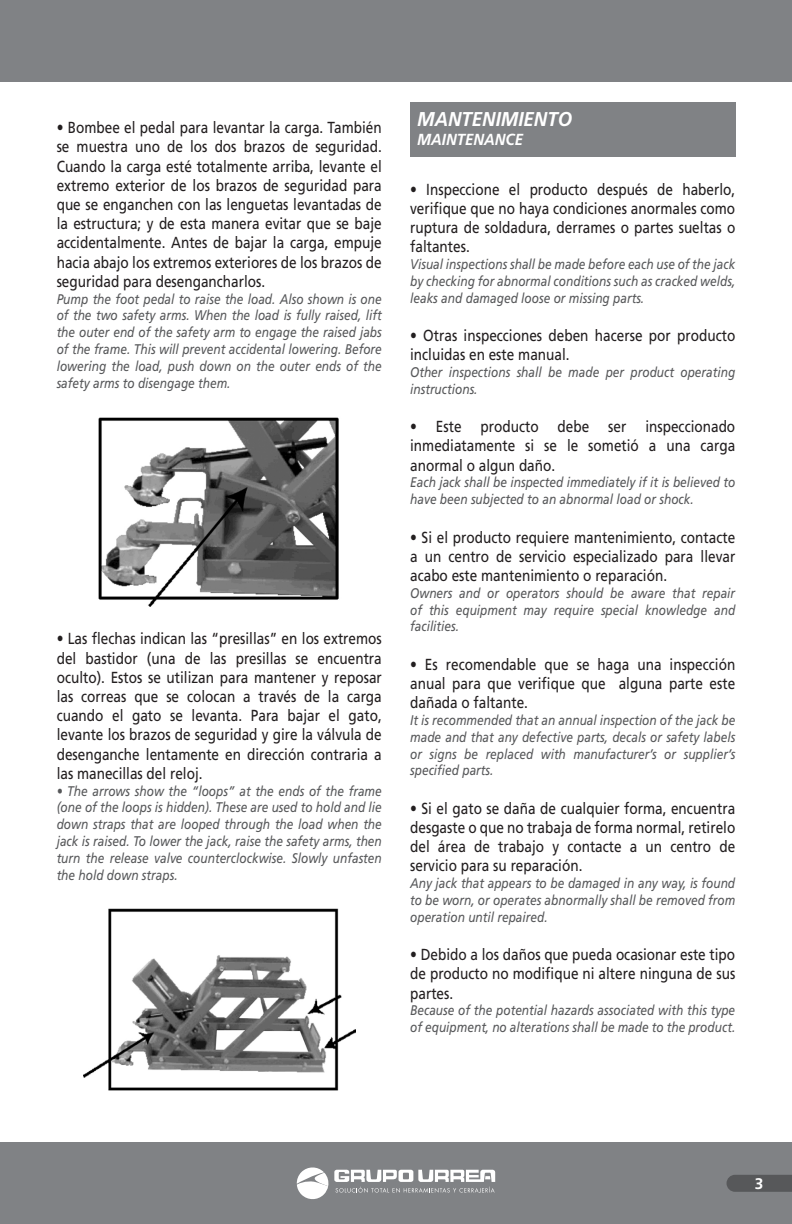
<style>
.page{position:relative;width:792px;height:1224px;background:#fff}
.page>*{position:absolute;margin:0;border:0;box-sizing:border-box;transform-origin:0 0}
.t1{font:italic 700 20px "Frutiger LT Std";color:#fff;scale:.93 1}
.t2{font:16px/19.2px "Frutiger LT Std";color:#231f20;text-align:justify;scale:.85 1}
.t3{font:italic 700 16px "Frutiger LT Std";color:#fff;scale:.93 1}
.t4{font:700 15.4px "Frutiger LT Std";color:#fff}
.t5{font:italic 14px/16.8px "Frutiger LT Std";color:#57585a;text-align:justify;scale:.85 1}
</style>
<div class="page">
<div style="left:0;top:1143px;width:792px;height:81px;background:#808285"></div>
<div style="left:0;top:0;width:792px;height:81px;background:#808285"></div>
<svg style="left:297px;top:1167px;width:198px;height:32px"></svg>
<svg style="left:727px;top:1175px;width:65px;height:17px"></svg>
<img style="left:98px;top:417px;width:241px;height:189px">
<img style="left:83px;top:908px;width:272px;height:183px">
<div style="left:410px;top:102px;width:325px;height:54px;background:#808285"></div>
<p class="t2" style="left:57px;top:118px;width:384px">• Bombee el pedal para levantar la carga. También se muestra uno de los dos brazos de seguridad.<br>Cuando la carga esté totalmente arriba, levante el extremo exterior de los brazos de seguridad para que se enganchen con las lenguetas levantadas de la estructura; y de esta manera evitar que se baje accidentalmente. Antes de bajar la carga, empuje hacia abajo los extremos exteriores de los brazos de seguridad para desengancharlos.</p>
<p class="t5" style="left:57px;top:290px;width:384px">Pump the foot pedal to raise the load. Also shown is one of the two safety arms. When the load is fully raised, lift the outer end of the safety arm to engage the raised jabs of the frame. This will prevent accidental lowering. Before lowering the load, push down on the outer ends of the safety arms to disengage them.</p>
<p class="t2" style="left:57px;top:629px;width:384px">• Las flechas indican las “presillas” en los extremos del bastidor (una de las presillas se encuentra oculto). Estos se utilizan para mantener y reposar las correas que se colocan a través de la carga cuando el gato se levanta. Para bajar el gato, levante los brazos de seguridad y gire la válvula de desenganche lentamente en dirección contraria a las manecillas del reloj.</p>
<p class="t5" style="left:57px;top:783px;width:384px">• The arrows show the “loops” at the ends of the frame (one of the loops is hidden). These are used to hold and lie down straps that are looped through the load when the jack is raised. To lower the jack, raise the safety arms, then turn the release valve counterclockwise. Slowly unfasten the hold down straps.</p>
<p class="t1" style="left:417px;top:107px;width:168px">MANTENIMIENTO</p>
<p class="t3" style="left:417px;top:130px;width:115px">MAINTENANCE</p>
<p class="t2" style="left:410px;top:180px;width:384px">• Inspeccione el producto después de haberlo, verifique que no haya condiciones anormales como ruptura de soldadura, derrames o partes sueltas o faltantes.</p>
<p class="t5" style="left:410px;top:256px;width:384px">Visual inspections shall be made before each use of the jack by checking for abnormal conditions such as cracked welds, leaks and damaged loose or missing parts.</p>
<p class="t2" style="left:410px;top:326px;width:384px">• Otras inspecciones deben hacerse por producto incluidas en este manual.</p>
<p class="t5" style="left:410px;top:364px;width:384px">Other inspections shall be made per product operating instructions.</p>
<p class="t2" style="left:410px;top:417px;width:384px">• Este producto debe ser inspeccionado inmediatamente si se le sometió a una carga anormal o algun daño.</p>
<p class="t5" style="left:410px;top:474px;width:384px">Each jack shall be inspected immediately if it is believed to have been subjected to an abnormal load or shock.</p>
<p class="t2" style="left:410px;top:528px;width:384px">• Si el producto requiere mantenimiento, contacte a un centro de servicio especializado para llevar acabo este mantenimiento o reparación.</p>
<p class="t5" style="left:410px;top:585px;width:384px">Owners and or operators should be aware that repair of this equipment may require special knowledge and facilities.</p>
<p class="t2" style="left:410px;top:655px;width:384px">• Es recomendable que se haga una inspección anual para que verifique que alguna parte este dañada o faltante.</p>
<p class="t5" style="left:410px;top:712px;width:384px">It is recommended that an annual inspection of the jack be made and that any defective parts, decals or safety labels or signs be replaced with manufacturer’s or supplier’s specified parts.</p>
<p class="t2" style="left:410px;top:799px;width:384px">• Si el gato se daña de cualquier forma, encuentra desgaste o que no trabaja de forma normal, retirelo del área de trabajo y contacte a un centro de servicio para su reparación.</p>
<p class="t5" style="left:410px;top:875px;width:384px">Any jack that appears to be damaged in any way, is found to be worn, or operates abnormally shall be removed from operation until repaired.</p>
<p class="t2" style="left:410px;top:945px;width:384px">• Debido a los daños que pueda ocasionar este tipo de producto no modifique ni altere ninguna de sus partes.</p>
<p class="t5" style="left:410px;top:1002px;width:384px">Because of the potential hazards associated with this type of equipment, no alterations shall be made to the product.</p>
<p class="t4" style="left:755px;top:1175px;width:10px">3</p>
</div>
